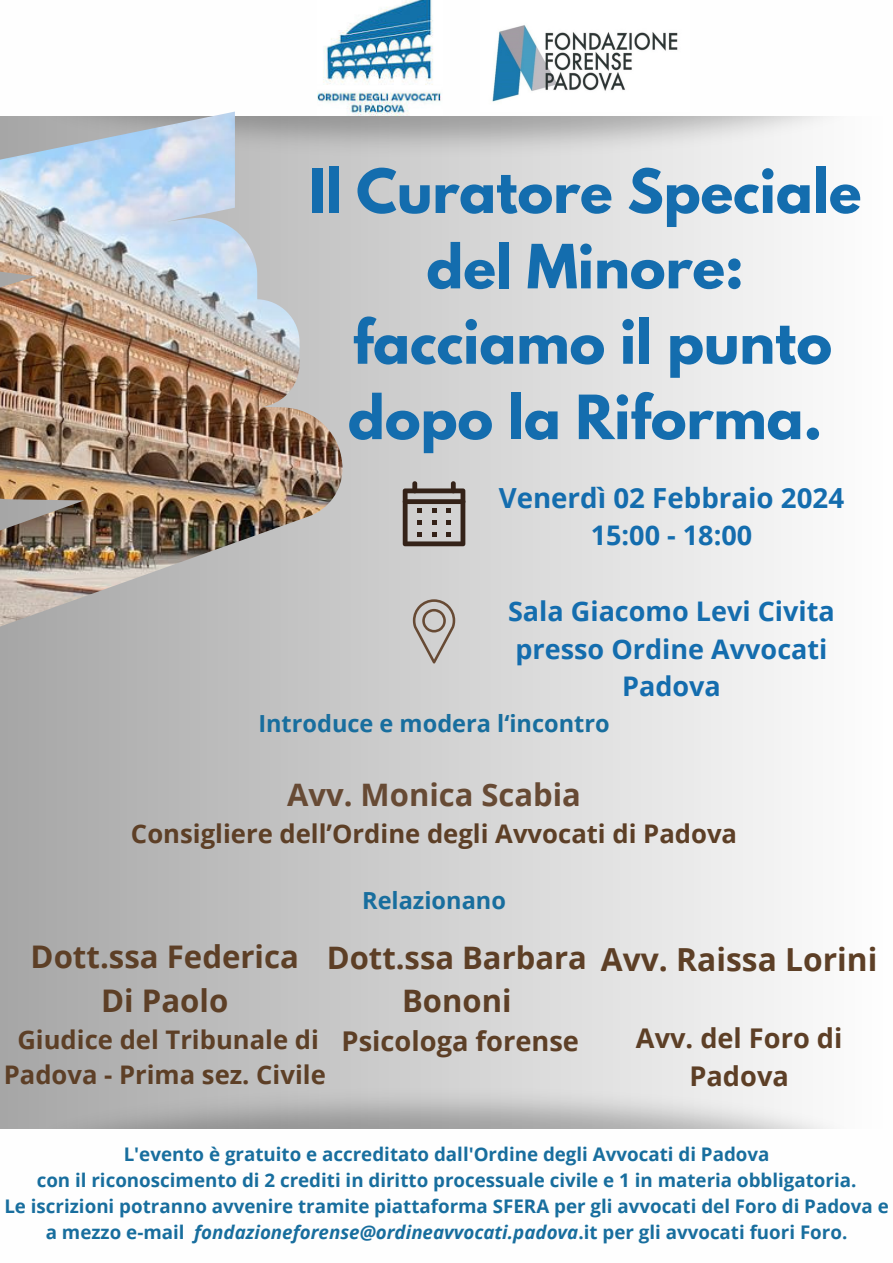
<style>
.page{position:relative;width:893px;height:1263px;background:#fff}
.page>*{position:absolute;margin:0;border:0;box-sizing:border-box;transform-origin:0 0}
.t1{font:700 54px/75.4px "League Spartan";color:#146dae;text-align:center}
.t2{font:700 31.72px "Open Sans";color:#5d3f26}
.t3{font:700 31.2px "Open Sans";color:#5d3f26}
.t4{font:700 30.97px/43.3px "Open Sans";color:#5d3f26;text-align:center}
.t5{font:700 30.97px "Open Sans";color:#674a34}
.t6{font:700 27.67px "Open Sans";color:#146dae}
.t7{font:700 27.22px "Open Sans";color:#5d3f26}
.t8{font:700 27.15px/37.7px "Open Sans";color:#5d3f26;text-align:center}
.t9{font:700 27px "Open Sans";color:#146dae}
.t10{font:700 25.65px/35.4px "Open Sans";color:#5d3f26;text-align:center}
.t11{font:700 23.55px "Open Sans";color:#186e9e}
.t12{font:700 18.75px "Open Sans";color:#186e9e}
.s1{font-style:italic}
</style>
<div class="page">
<div style="left:0;top:0;width:893px;height:1263px;background:linear-gradient(to right,#a6a6a6,#fefefe)"></div>
<img style="left:342px;top:116px;width:551px;height:85px">
<div style="left:0;top:0;width:893px;height:116px;background:#fefefe"></div>
<svg style="left:403px;top:481px;width:62px;height:65px;background:#948d89"></svg>
<svg style="left:413px;top:599px;width:42px;height:65px;background:#bab4b0"></svg>
<img style="left:0;top:1044px;width:893px;height:85px">
<div style="left:0;top:1129px;width:893px;height:134px;background:#fefefe"></div>
<img style="left:492px;top:25px;width:186px;height:77px">
<img style="left:318px;top:0;width:123px;height:115px">
<img style="left:0;top:112px;width:342px;height:531px">
<p class="t1" style="left:309px;top:160px;width:554px">Il Curatore Speciale del Minore:</p>
<p class="t1" style="left:348px;top:311px;width:485px;text-align:left">facciamo il punto dopo la Riforma.</p>
<p class="t6" style="left:499px;top:478px;width:347px">Venerdì 02 Febbraio 2024</p>
<p class="t9" style="left:591px;top:517px;width:163px">15:00 - 18:00</p>
<p class="t9" style="left:508px;top:592px;width:328px">Sala Giacomo Levi Civita</p>
<p class="t9" style="left:515px;top:630px;width:313px">presso Ordine Avvocati</p>
<p class="t9" style="left:622px;top:667px;width:100px">Padova</p>
<p class="t11" style="left:258px;top:707px;width:353px">Introduce e modera l‘incontro</p>
<p class="t5" style="left:287px;top:773px;width:295px">Avv. Monica Scabia</p>
<p class="t10" style="left:131px;top:815px;width:607px">Consigliere dell’Ordine degli Avvocati di Padova</p>
<p class="t11" style="left:362px;top:884px;width:145px">Relazionano</p>
<p class="t3" style="left:31px;top:935px;width:270px">Dott.ssa Federica</p>
<p class="t3" style="left:101px;top:978px;width:129px">Di Paolo</p>
<p class="t10" style="left:4px;top:1021px;width:323px">Giudice del Tribunale di<br>Padova - Prima sez. Civile</p>
<p class="t4" style="left:327px;top:935px;width:261px">Dott.ssa Barbara<br>Bononi</p>
<p class="t7" style="left:341px;top:1021px;width:239px">Psicologa forense</p>
<p class="t2" style="left:601px;top:937px;width:278px">Avv. Raissa Lorini</p>
<p class="t8" style="left:636px;top:1019px;width:208px">Avv. del Foro di<br>Padova</p>
<p class="t12" style="left:124px;top:1141px;width:647px">L'evento è gratuito e accreditato dall'Ordine degli Avvocati di Padova</p>
<p class="t12" style="left:37px;top:1167px;width:821px">con il riconoscimento di 2 crediti in diritto processuale civile e 1 in materia obbligatoria.</p>
<p class="t12" style="left:4px;top:1193px;width:886px">Le iscrizioni potranno avvenire tramite piattaforma SFERA per gli avvocati del Foro di Padova e</p>
<p class="t12" style="left:46px;top:1219px;width:803px">a mezzo e-mail <span class="s1">fondazioneforense@ordineavvocati.padova</span>.it per gli avvocati fuori Foro.</p>
</div>
